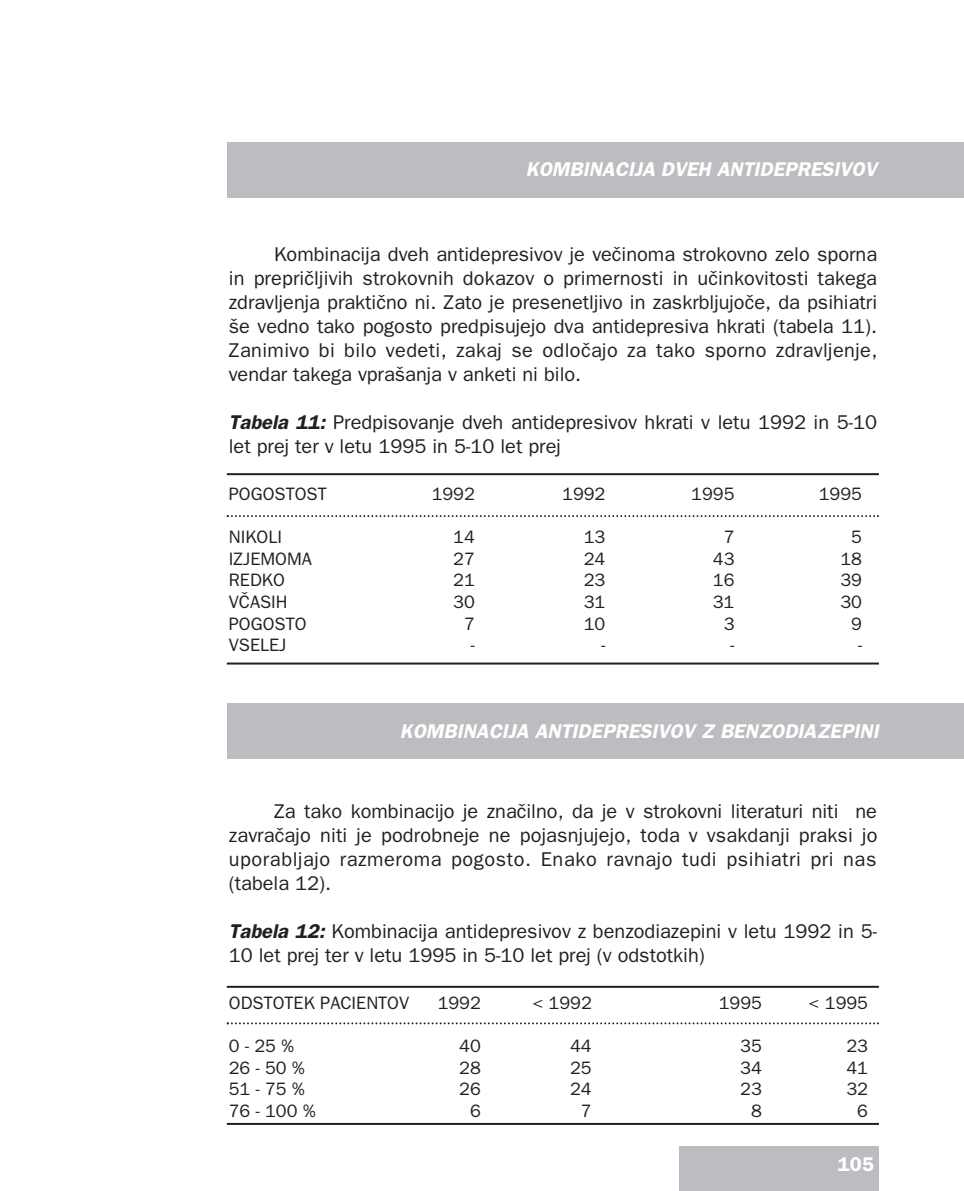
<style>
.page{position:relative;width:964px;height:1191px;background:#fff}
.page>*{position:absolute;margin:0;border:0;box-sizing:border-box;transform-origin:0 0}
.t1{font:20px/24px "SS Franklin Gothic";color:#231f20;text-align:justify}
.t2{font:italic 600 20px "SS Franklin Gothic";color:#fff}
.t3{font:600 20px "SS Franklin Gothic";color:#fff}
.t4{font:18px "SS Franklin Gothic";color:#231f20}
.s1{font-weight:600;font-style:italic}
</style>
<div class="page">
<div style="left:679px;top:1146px;width:200px;height:45px;background:#bcbdc0"></div>
<div style="left:227px;top:142px;width:737px;height:55px;background:#bcbdc0"></div>
<hr style="left:227px;top:473px;width:652px;height:2px;background:#231f20">
<svg style="left:227px;top:515px;width:652px;height:2px"></svg>
<hr style="left:227px;top:662px;width:652px;height:2px;background:#231f20">
<div style="left:227px;top:703px;width:737px;height:56px;background:#bcbdc0"></div>
<hr style="left:227px;top:985px;width:652px;height:2px;background:#231f20">
<svg style="left:227px;top:1022px;width:652px;height:2px"></svg>
<hr style="left:227px;top:1123px;width:652px;height:2px;background:#231f20">
<p class="t2" style="left:526px;top:158px;width:352px">KOMBINACIJA DVEH ANTIDEPRESIVOV</p>
<p class="t1" style="left:229px;top:242px;width:650px;text-indent:45px">Kombinacija dveh antidepresivov je ve~inoma strokovno zelo sporna in prepri~ljivih strokovnih dokazov o primernosti in u~inkovitosti takega zdravljenja prakti~no ni. Zato je presenetljivo in zaskrbljujo~e, da psihiatri {e vedno tako pogosto predpisujejo dva antidepresiva hkrati (tabela 11).<br>Zanimivo bi bilo vedeti, zakaj se odlo~ajo za tako sporno zdravljenje, vendar takega vpra{anja v anketi ni bilo.</p>
<p class="t1" style="left:229px;top:410px;width:650px"><span class="s1">Tabela 11:</span> Predpisovanje dveh antidepresivov hkrati v letu 1992 in 5-10 let prej ter v letu 1995 in 5-10 let prej</p>
<p class="t4" style="left:229px;top:483px;width:99px">POGOSTOST</p>
<p class="t4" style="left:432px;top:483px;width:45px">1992</p>
<p class="t4" style="left:562px;top:483px;width:45px">1992</p>
<p class="t4" style="left:691px;top:483px;width:45px">1995</p>
<p class="t4" style="left:819px;top:483px;width:45px">1995</p>
<p class="t4" style="left:229px;top:526px;width:55px">NIKOLI</p>
<p class="t4" style="left:453px;top:526px;width:23px">14</p>
<p class="t4" style="left:584px;top:526px;width:23px">13</p>
<p class="t4" style="left:724px;top:526px;width:12px">7</p>
<p class="t4" style="left:851px;top:526px;width:12px">5</p>
<p class="t4" style="left:229px;top:548px;width:85px">IZJEMOMA</p>
<p class="t4" style="left:453px;top:548px;width:23px">27</p>
<p class="t4" style="left:584px;top:548px;width:23px">24</p>
<p class="t4" style="left:713px;top:548px;width:23px">43</p>
<p class="t4" style="left:840px;top:548px;width:23px">18</p>
<p class="t4" style="left:229px;top:569px;width:58px">REDKO</p>
<p class="t4" style="left:453px;top:569px;width:23px">21</p>
<p class="t4" style="left:584px;top:569px;width:23px">23</p>
<p class="t4" style="left:713px;top:569px;width:23px">16</p>
<p class="t4" style="left:840px;top:569px;width:23px">39</p>
<p class="t4" style="left:229px;top:591px;width:61px">V^ASIH</p>
<p class="t4" style="left:453px;top:591px;width:23px">30</p>
<p class="t4" style="left:584px;top:591px;width:23px">31</p>
<p class="t4" style="left:713px;top:591px;width:23px">31</p>
<p class="t4" style="left:840px;top:591px;width:23px">30</p>
<p class="t4" style="left:229px;top:613px;width:79px">POGOSTO</p>
<p class="t4" style="left:464px;top:613px;width:12px">7</p>
<p class="t4" style="left:584px;top:613px;width:23px">10</p>
<p class="t4" style="left:724px;top:613px;width:12px">3</p>
<p class="t4" style="left:851px;top:613px;width:12px">9</p>
<p class="t4" style="left:229px;top:634px;width:59px">VSELEJ</p>
<p class="t4" style="left:471px;top:634px;width:5px">-</p>
<p class="t4" style="left:601px;top:634px;width:5px">-</p>
<p class="t4" style="left:730px;top:634px;width:5px">-</p>
<p class="t4" style="left:858px;top:634px;width:5px">-</p>
<p class="t2" style="left:400px;top:719px;width:480px">KOMBINACIJA ANTIDEPRESIVOV Z BENZODIAZEPINI</p>
<p class="t1" style="left:229px;top:799px;width:650px;text-indent:45px">Za tako kombinacijo je zna~ilno, da je v strokovni literaturi niti ne zavra~ajo niti je podrobneje ne pojasnjujejo, toda v vsakdanji praksi jo uporabljajo razmeroma pogosto. Enako ravnajo tudi psihiatri pri nas (tabela 12).</p>
<p class="t1" style="left:229px;top:919px;width:650px"><span class="s1">Tabela 12:</span> Kombinacija antidepresivov z benzodiazepini v letu 1992 in 5-<br>10 let prej ter v letu 1995 in 5-10 let prej (v odstotkih)</p>
<p class="t4" style="left:229px;top:992px;width:182px">ODSTOTEK PACIENTOV</p>
<p class="t4" style="left:438px;top:992px;width:45px">1992</p>
<p class="t4" style="left:532px;top:992px;width:61px">&lt; 1992</p>
<p class="t4" style="left:719px;top:992px;width:45px">1995</p>
<p class="t4" style="left:808px;top:992px;width:61px">&lt; 1995</p>
<p class="t4" style="left:229px;top:1035px;width:67px">0-25 %</p>
<p class="t4" style="left:459px;top:1035px;width:23px">40</p>
<p class="t4" style="left:570px;top:1035px;width:23px">44</p>
<p class="t4" style="left:740px;top:1035px;width:23px">35</p>
<p class="t4" style="left:846px;top:1035px;width:23px">23</p>
<p class="t4" style="left:229px;top:1057px;width:77px">26 - 50 %</p>
<p class="t4" style="left:459px;top:1057px;width:23px">28</p>
<p class="t4" style="left:570px;top:1057px;width:23px">25</p>
<p class="t4" style="left:740px;top:1057px;width:23px">34</p>
<p class="t4" style="left:846px;top:1057px;width:23px">41</p>
<p class="t4" style="left:229px;top:1078px;width:77px">51 - 75 %</p>
<p class="t4" style="left:459px;top:1078px;width:23px">26</p>
<p class="t4" style="left:570px;top:1078px;width:23px">24</p>
<p class="t4" style="left:740px;top:1078px;width:23px">23</p>
<p class="t4" style="left:846px;top:1078px;width:23px">32</p>
<p class="t4" style="left:229px;top:1100px;width:88px">76 - 100 %</p>
<p class="t4" style="left:470px;top:1100px;width:12px">6</p>
<p class="t4" style="left:581px;top:1100px;width:12px">7</p>
<p class="t4" style="left:751px;top:1100px;width:12px">8</p>
<p class="t4" style="left:857px;top:1100px;width:12px">6</p>
<p class="t3" style="left:838px;top:1152px;width:37px">105</p>
</div>
